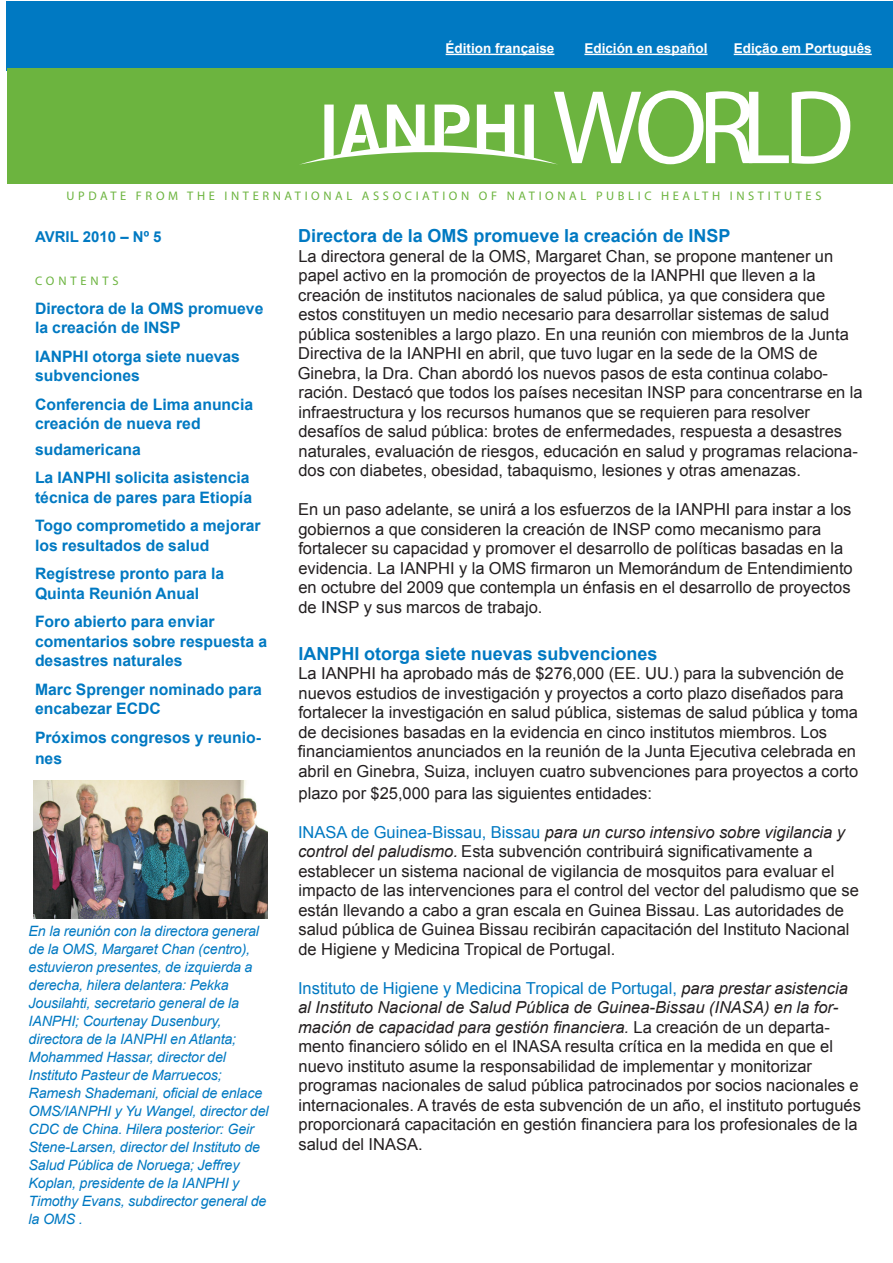
<style>
.page{position:relative;width:893px;height:1263px;background:#fff}
.page>*{position:absolute;margin:0;border:0;box-sizing:border-box;transform-origin:0 0}
.t1{font:105.9px "Myriad Pro";letter-spacing:-.08em;color:#fff}
.t2{font:700 18px "Arial";color:#0079c2}
.t3{font:16.5px/19.5px "Arial";color:#231f20}
.t4{font:700 15.75px/19.5px "Arial";color:#0079c2}
.t5{font:700 15px "Arial";color:#0079c2}
.t6{font:italic 14.25px/18px "Arial";letter-spacing:-.01em;color:#0079c2}
.t7{font:700 13.5px "Arial";color:#fff}
.t8{font:12.45px "Myriad Pro";letter-spacing:.29em;color:#6cb43f}
.t9{font:12.45px "Myriad Pro";letter-spacing:.31em;color:#6cb43f}
.s1{color:#0079c2}
.s2{font-style:italic}
</style>
<div class="page">
<div style="left:6px;top:1px;width:887px;height:69px;background:#0079c2"></div>
<div style="left:8px;top:68px;width:885px;height:115px;background:#6cb43f"></div>
<hr style="left:446px;top:54px;width:108px;height:1px;background:#fff">
<hr style="left:584px;top:54px;width:123px;height:1px;background:#fff">
<hr style="left:734px;top:54px;width:138px;height:1px;background:#fff">
<svg style="left:300px;top:104px;width:258px;height:61px"></svg>
<img style="left:34px;top:780px;width:234px;height:138px">
<p class="t7" style="left:446px;top:39px;width:110px">Édition française</p>
<p class="t7" style="left:584px;top:39px;width:125px">Edición en español</p>
<p class="t7" style="left:734px;top:39px;width:140px">Edição em Português</p>
<p class="t1" style="left:552px;top:62px;width:303px">WORLD</p>
<p class="t8" style="left:67px;top:188px;width:756px">UPDATE FROM THE INTERNATIONAL ASSOCIATION OF NATIONAL PUBLIC HEALTH INSTITUTES</p>
<p class="t2" style="left:298px;top:224px;width:434px">Directora de la OMS promueve la creación de INSP</p>
<p class="t3" style="left:298px;top:246px;width:566px">La directora general de la OMS, Margaret Chan, se propone mantener un papel activo en la promoción de proyectos de la IANPHI que lleven a la creación de institutos nacionales de salud pública, ya que considera que estos constituyen un medio necesario para desarrollar sistemas de salud pública sostenibles a largo plazo. En una reunión con miembros de la Junta Directiva de la IANPHI en abril, que tuvo lugar en la sede de la OMS de Ginebra, la Dra. Chan abordó los nuevos pasos de esta continua colabo&shy;ración. Destacó que todos los países necesitan INSP para concentrarse en la infraestructura y los recursos humanos que se requieren para resolver desafíos de salud pública: brotes de enfermedades, respuesta a desastres naturales, evaluación de riesgos, educación en salud y programas relaciona&shy;dos con diabetes, obesidad, tabaquismo, lesiones y otras amenazas.</p>
<p class="t3" style="left:298px;top:500px;width:556px">En un paso adelante, se unirá a los esfuerzos de la IANPHI para instar a los gobiernos a que consideren la creación de INSP como mecanismo para fortalecer su capacidad y promover el desarrollo de políticas basadas en la evidencia. La IANPHI y la OMS firmaron un Memorándum de Entendimiento en octubre del 2009 que contempla un énfasis en el desarrollo de proyectos de INSP y sus marcos de trabajo.</p>
<p class="t2" style="left:299px;top:642px;width:361px">IANPHI otorga siete nuevas subvenciones</p>
<p class="t3" style="left:298px;top:664px;width:562px">La IANPHI ha aprobado más de $276,000 (EE. UU.) para la subvención de nuevos estudios de investigación y proyectos a corto plazo diseñados para fortalecer la investigación en salud pública, sistemas de salud pública y toma de decisiones basadas en la evidencia en cinco institutos miembros. Los financiamientos anunciados en la reunión de la Junta Ejecutiva celebrada en abril en Ginebra, Suiza, incluyen cuatro subvenciones para proyectos a corto</p>
<p class="t3" style="left:298px;top:783px;width:355px">plazo por $25,000 para las siguientes entidades:</p>
<p class="t3" style="left:298px;top:822px;width:562px"><span class="s1">INASA de Guinea-Bissau, Bissau</span> <span class="s2">para un curso intensivo sobre vigilancia y control del paludismo.</span> Esta subvención contribuirá significativamente a establecer un sistema nacional de vigilancia de mosquitos para evaluar el impacto de las intervenciones para el control del vector del paludismo que se están llevando a cabo a gran escala en Guinea Bissau. Las autoridades de salud pública de Guinea Bissau recibirán capacitación del Instituto Nacional de Higiene y Medicina Tropical de Portugal.</p>
<p class="t3" style="left:298px;top:978px;width:564px"><span class="s1">Instituto de Higiene y Medicina Tropical de Portugal,</span> <span class="s2">para prestar asistencia al Instituto Nacional de Salud Pública de Guinea-Bissau (INASA) en la for&shy;mación de capacidad para gestión financiera.</span> La creación de un departa&shy;mento financiero sólido en el INASA resulta crítica en la medida en que el nuevo instituto asume la responsabilidad de implementar y monitorizar programas nacionales de salud pública patrocinados por socios nacionales e internacionales. A través de esta subvención de un año, el instituto portugués proporcionará capacitación en gestión financiera para los profesionales de la salud del INASA.</p>
<p class="t5" style="left:35px;top:227px;width:128px">AVRIL 2010 – Nº 5</p>
<p class="t9" style="left:35px;top:273px;width:85px">CONTENTS</p>
<p class="t4" style="left:35px;top:299px;width:230px">Directora de la OMS promueve la creación de INSP</p>
<p class="t4" style="left:35px;top:347px;width:207px">IANPHI otorga siete nuevas subvenciones</p>
<p class="t4" style="left:35px;top:395px;width:220px">Conferencia de Lima anuncia creación de nueva red</p>
<p class="t4" style="left:35px;top:440px;width:107px">sudamericana</p>
<p class="t4" style="left:35px;top:469px;width:219px">La IANPHI solicita asistencia técnica de pares para Etiopía</p>
<p class="t4" style="left:35px;top:517px;width:227px">Togo comprometido a mejorar los resultados de salud</p>
<p class="t4" style="left:35px;top:565px;width:191px">Regístrese pronto para la<br>Quinta Reunión Anual</p>
<p class="t4" style="left:35px;top:613px;width:234px">Foro abierto para enviar comentarios sobre respuesta a desastres naturales</p>
<p class="t4" style="left:35px;top:680px;width:228px">Marc Sprenger nominado para encabezar ECDC</p>
<p class="t4" style="left:35px;top:727px;width:228px;line-height:21.6px">Próximos congresos y reunio&shy;nes</p>
<p class="t6" style="left:29px;top:922px;width:242px">En la reunión con la directora general de la OMS, Margaret Chan (centro), estuvieron presentes, de izquierda a derecha, hilera delantera: Pekka Jousilahti, secretario general de la IANPHI; Courtenay Dusenbury, directora de la IANPHI en Atlanta; Mohammed Hassar, director del Instituto Pasteur de Marruecos; Ramesh Shademani, oficial de enlace OMS/IANPHI y Yu Wangel, director del CDC de China. Hilera posterior: Geir Stene-Larsen, director del Instituto de Salud Pública de Noruega; Jeffrey Koplan, presidente de la IANPHI y Timothy Evans, subdirector general de la OMS .</p>
</div>
